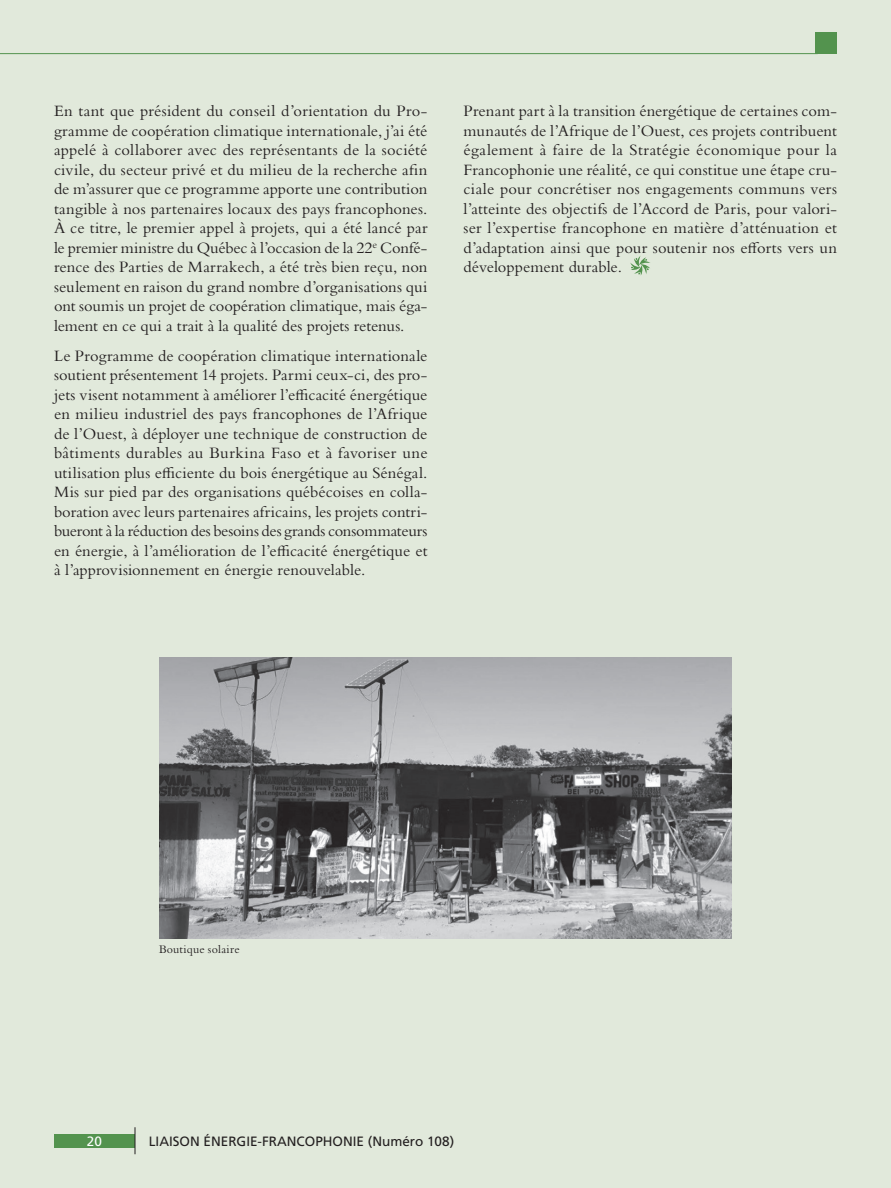
<style>
.page{position:relative;width:891px;height:1188px;background:#e1e9db}
.page>*{position:absolute;margin:0;border:0;box-sizing:border-box;transform-origin:0 0}
.t1{font:16.5px/19.5px "Bembo Std";color:#231f20;text-align:justify}
.t2{font:13.5px "Frutiger LT Std";color:#231f20}
.t3{font:13.5px "Frutiger LT Std";color:#fff}
.t4{font:12px "Bembo Std";letter-spacing:.02em;color:#231f20}
</style>
<div class="page">
<div style="left:54px;top:1134px;width:81px;height:14px;background:#53934e"></div>
<svg style="left:135px;top:1127px;width:1px;height:27px"></svg>
<div style="left:815px;top:32px;width:22px;height:22px;background:#53934e"></div>
<hr style="left:0;top:53px;width:818px;height:1px;background:#53934e">
<hr style="left:890px;top:0;width:1px;height:1126px;background:#a5be99">
<hr style="left:890px;top:96px;width:1px;height:175px;background:#53934e">
<svg style="left:630px;top:256px;width:20px;height:20px"></svg>
<img style="left:159px;top:657px;width:573px;height:282px">
<p class="t1" style="left:54px;top:101px;width:375px">En tant que président du conseil d’orientation du Pro&shy;gramme de coopération climatique internationale, j’ai été appelé à collaborer avec des représentants de la société civile, du secteur privé et du milieu de la recherche afin de m’assurer que ce programme apporte une contribution tangible à nos partenaires locaux des pays francophones.<br>À ce titre, le premier appel à projets, qui a été lancé par le premier ministre du Québec à l’occasion de la 22<sup>e</sup> Confé&shy;rence des Parties de Marrakech, a été très bien reçu, non seulement en raison du grand nombre d’organisations qui ont soumis un projet de coopération climatique, mais éga&shy;lement en ce qui a trait à la qualité des projets retenus.</p>
<p class="t1" style="left:54px;top:345px;width:375px">Le Programme de coopération climatique internationale soutient présentement 14 projets. Parmi ceux-ci, des pro&shy;jets visent notamment à améliorer l’efficacité énergétique en milieu industriel des pays francophones de l’Afrique de l’Ouest, à déployer une technique de construction de bâtiments durables au Burkina Faso et à favoriser une utilisation plus efficiente du bois énergétique au Sénégal.<br>Mis sur pied par des organisations québécoises en colla&shy;boration avec leurs partenaires africains, les projets contri&shy;bueront à la réduction des besoins des grands consommateurs en énergie, à l’amélioration de l’efficacité énergétique et à l’approvisionnement en énergie renouvelable.</p>
<p class="t1" style="left:464px;top:101px;width:375px">Prenant part à la transition énergétique de certaines com&shy;munautés de l’Afrique de l’Ouest, ces projets contribuent également à faire de la Stratégie économique pour la Francophonie une réalité, ce qui constitue une étape cru&shy;ciale pour concrétiser nos engagements communs vers l’atteinte des objectifs de l’Accord de Paris, pour valori&shy;ser l’expertise francophone en matière d’atténuation et d’adaptation ainsi que pour soutenir nos efforts vers un développement durable.</p>
<p class="t4" style="left:159px;top:942px;width:82px">Boutique solaire</p>
<p class="t3" style="left:87px;top:1133px;width:17px">20</p>
<p class="t2" style="left:149px;top:1133px;width:307px">LIAISON ÉNERGIE-FRANCOPHONIE (Numéro 108)</p>
</div>
